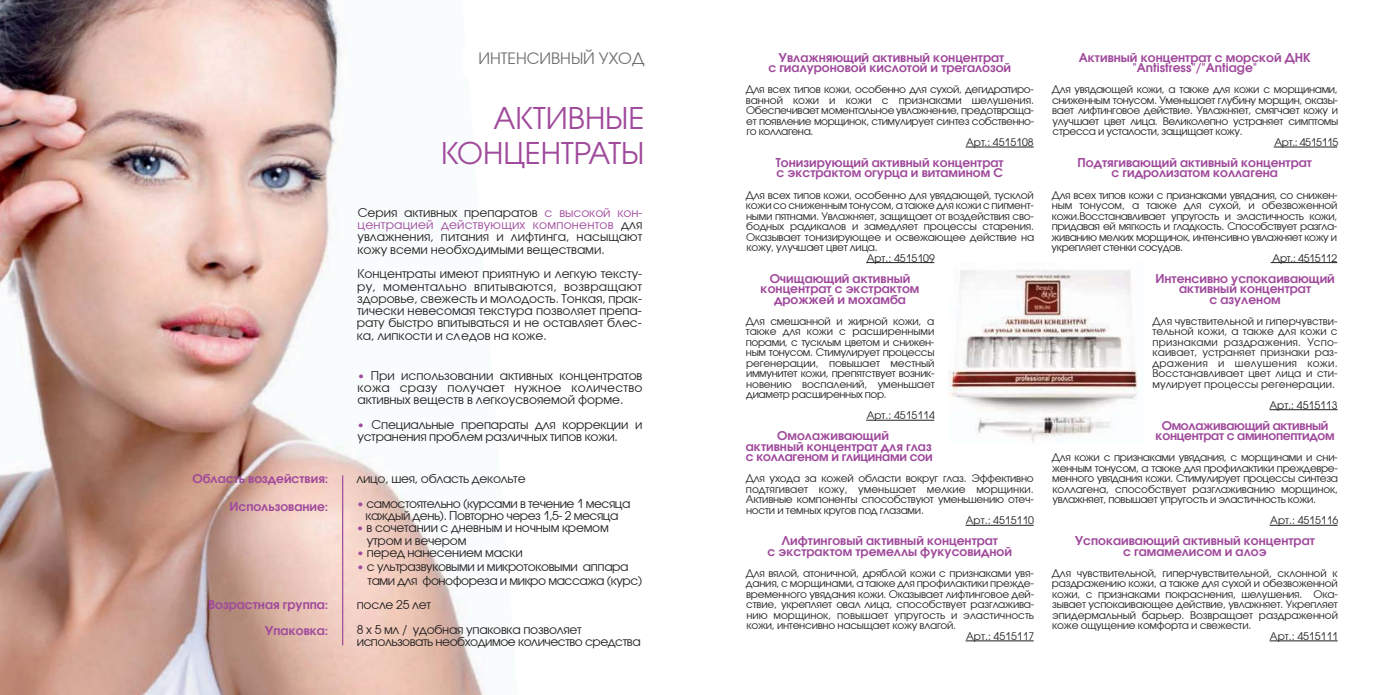
<style>
.page{position:relative;width:1389px;height:695px;background:#fff}
.page>*{position:absolute;margin:0;border:0;box-sizing:border-box;transform-origin:0 0}
.t1{font:29.75px/35px "Avant Garde Gothic C";color:#a04a9c;text-align:right}
.t2{font:15.75px "Avant Garde Gothic C";color:#6d6e71}
.t3{font:12.25px/12.2px "Avant Garde Gothic C";letter-spacing:-.02em;color:#231f20}
.t4{font:600 12.25px/10.5px "Avant Garde Gothic C";color:#a04a9c;text-align:center}
.t5{font:12.25px/12.2px "Avant Garde Gothic C";letter-spacing:-.04em;color:#231f20;text-align:center}
.t6{font:600 12.25px/10.5px "Avant Garde Gothic C";letter-spacing:-.025em;color:#a04a9c;text-align:center}
.t7{font:10.5px/10.5px "Avant Garde Gothic C";letter-spacing:-.02em;color:#231f20;text-align:justify}
.t8{font:10.5px "Avant Garde Gothic C";letter-spacing:-.04em;color:#231f20}
.t9{font:10.5px "Avant Garde Gothic C";color:#231f20}
.s1{color:#a04a9c}
</style>
<div class="page">
<img style="left:0;top:0;width:485px;height:694px">
<div style="left:464px;top:46px;width:191px;height:31px;background:#fff"></div>
<hr style="left:342px;top:475px;width:1px;height:170px;background:#a04a9c">
<svg style="left:966px;top:147px;width:27px;height:1px"></svg>
<hr style="left:993px;top:147px;width:41px;height:1px;background:#231f20">
<hr style="left:866px;top:262px;width:68px;height:1px;background:#231f20">
<hr style="left:866px;top:420px;width:68px;height:1px;background:#231f20">
<hr style="left:966px;top:525px;width:68px;height:1px;background:#231f20">
<hr style="left:966px;top:640px;width:68px;height:1px;background:#231f20">
<hr style="left:1274px;top:147px;width:63px;height:1px;background:#231f20">
<hr style="left:1271px;top:262px;width:66px;height:1px;background:#231f20">
<hr style="left:1269px;top:409px;width:69px;height:1px;background:#231f20">
<hr style="left:1269px;top:525px;width:69px;height:1px;background:#231f20">
<hr style="left:1269px;top:640px;width:69px;height:1px;background:#231f20">
<img style="left:948px;top:269px;width:190px;height:173px">
<p class="t4" style="left:192px;top:473px;width:137px">Область воздействия:</p>
<p class="t4" style="left:229px;top:501px;width:100px">Использование:</p>
<p class="t4" style="left:208px;top:591px;width:122px;line-height:26.2px;text-align:right">Возрастная группа:<br>Упаковка:</p>
<h2 class="t2" style="left:478px;top:49px;width:167px">ИНТЕНСИВНЫЙ УХОД</h2>
<h1 class="t1" style="left:441px;top:101px;width:205px">АКТИВНЫЕ<br>КОНЦЕНТРАТЫ</h1>
<p class="t3" style="left:357px;top:206px;width:287px;text-align:justify">Серия активных препаратов <span class="s1">с высокой кон&shy;центрацией действующих компонентов</span> для увлажнения, питания и лифтинга, насыщают кожу всеми необходимыми веществами.</p>
<p class="t3" style="left:357px;top:267px;width:287px;text-align:justify">Концентраты имеют приятную и легкую тексту&shy;ру, моментально впитываются, возвращают здоровье, свежесть и молодость. Тонкая, прак&shy;тически невесомая текстура позволяет препа&shy;рату быстро впитываться и не оставляет блес&shy;ка, липкости и следов на коже.</p>
<p class="t3" style="left:357px;top:369px;width:287px;text-align:justify"><span class="s1">•</span> При использовании активных концентратов кожа сразу получает нужное количество активных веществ в легкоусвояемой форме.</p>
<p class="t3" style="left:357px;top:418px;width:287px"><span class="s1">•</span> Специальные препараты для коррекции и устранения проблем различных типов кожи.</p>
<p class="t3" style="left:357px;top:472px;width:170px">лицо, шея, область декольте</p>
<p class="t5" style="left:357px;top:497px;width:275px"><span class="s1">•</span> самостоятельно (курсами в течение 1 месяца каждый день). Повторно через 1,5- 2 месяца</p>
<p class="t3" style="left:367px;top:521px;width:243px;text-indent:-10px"><span class="s1">•</span> в сочетании с дневным и ночным кремом утром и вечером</p>
<p class="t3" style="left:357px;top:546px;width:168px"><span class="s1">•</span> перед нанесением маски</p>
<p class="t3" style="left:368px;top:559px;width:276px;line-height:14px;text-indent:-11px"><span class="s1">•</span> с ультразвуковыми и микротоковыми аппара тами для фонофореза и микро массажа (курс)</p>
<p class="t3" style="left:357px;top:592px;width:227px;line-height:24.5px">после 25 лет<br>8 х 5 мл / удобная упаковка позволяет</p>
<p class="t5" style="left:357px;top:635px;width:285px">использовать необходимое количество средства</p>
<p class="t4" style="left:768px;top:53px;width:244px">Увлажняющий активный концентрат<br>с гиалуроновой кислотой и трегалозой</p>
<p class="t7" style="left:746px;top:84px;width:289px">Для всех типов кожи, особенно для сухой, дегидратиро-</p>
<p class="t7" style="left:746px;top:95px;width:289px">ванной кожи и кожи с признаками шелушения.</p>
<p class="t7" style="left:746px;top:105px;width:290px">Обеспечивает моментальное увлажнение, предотвраща-</p>
<p class="t7" style="left:746px;top:116px;width:290px">ет появление морщинок, стимулирует синтез собственно-</p>
<p class="t7" style="left:746px;top:126px;width:69px">го коллагена.</p>
<p class="t9" style="left:966px;top:136px;width:69px">Арт.: 4515108</p>
<p class="t4" style="left:776px;top:158px;width:229px;text-align:left">Тонизирующий активный концентрат с экстрактом огурца и витамином С</p>
<p class="t7" style="left:746px;top:189px;width:289px">Для всех типов кожи, особенно для увядающей, тусклой</p>
<p class="t7" style="left:746px;top:200px;width:290px">кожи со сниженным тонусом, а также для кожи с пигмент-</p>
<p class="t7" style="left:746px;top:210px;width:289px">ными пятнами. Увлажняет, защищает от воздействия сво-</p>
<p class="t7" style="left:746px;top:221px;width:289px">бодных радикалов и замедляет процессы старения.</p>
<p class="t7" style="left:746px;top:231px;width:289px">Оказывает тонизирующее и освежающее действие на</p>
<p class="t7" style="left:746px;top:242px;width:133px">кожу, улучшает цвет лица.</p>
<p class="t9" style="left:867px;top:252px;width:70px">Арт.: 4515109</p>
<p class="t4" style="left:761px;top:274px;width:160px">Очищающий активный концентрат с экстрактом дрожжей и мохамба</p>
<p class="t7" style="left:746px;top:315px;width:190px">Для смешанной и жирной кожи, а также для кожи с расширенными порами, с тусклым цветом и снижен&shy;ным тонусом. Стимулирует процессы регенерации, повышает местный иммунитет кожи, препятствует возник&shy;новению воспалений, уменьшает диаметр расширенных пор.</p>
<p class="t9" style="left:867px;top:409px;width:70px">Арт.: 4515114</p>
<p class="t4" style="left:746px;top:431px;width:188px;text-align:left;text-indent:31px">Омолаживающий активный концентрат для глаз с коллагеном и глицинами сои</p>
<p class="t7" style="left:746px;top:473px;width:289px">Для ухода за кожей области вокруг глаз. Эффективно</p>
<p class="t9" style="left:746px;top:483px;width:289px">подтягивает кожу, уменьшает мелкие морщинки.</p>
<p class="t7" style="left:746px;top:494px;width:289px">Активные компоненты способствуют уменьшению отеч-</p>
<p class="t7" style="left:746px;top:504px;width:179px">ности и темных кругов под глазами.</p>
<p class="t9" style="left:966px;top:514px;width:70px">Арт.: 4515110</p>
<p class="t4" style="left:768px;top:536px;width:246px">Лифтинговый активный концентрат<br>с экстрактом тремеллы фукусовидной</p>
<p class="t7" style="left:746px;top:567px;width:289px">Для вялой, атоничной, дряблой кожи с признаками увя-</p>
<p class="t7" style="left:746px;top:578px;width:290px">дания, с морщинами, а также для профилактики прежде-</p>
<p class="t7" style="left:746px;top:588px;width:290px">временного увядания кожи. Оказывает лифтинговое дей-</p>
<p class="t7" style="left:746px;top:599px;width:289px">ствие, укрепляет овал лица, способствует разглажива-</p>
<p class="t7" style="left:746px;top:609px;width:289px">нию морщинок, повышает упругость и эластичность</p>
<p class="t7" style="left:746px;top:620px;width:211px">кожи, интенсивно насыщает кожу влагой.</p>
<p class="t9" style="left:966px;top:630px;width:70px">Арт.: 4515117</p>
<p class="t4" style="left:1079px;top:53px;width:234px">Активный концентрат с морской ДНК "Antistress"/"Antiage"</p>
<p class="t7" style="left:1052px;top:84px;width:287px">Для увядающей кожи, а также для кожи с морщинами,</p>
<p class="t7" style="left:1052px;top:95px;width:287px">сниженным тонусом. Уменьшает глубину морщин, оказы-</p>
<p class="t7" style="left:1052px;top:105px;width:287px">вает лифтинговое действие. Увлажняет, смягчает кожу и</p>
<p class="t7" style="left:1052px;top:116px;width:287px">улучшает цвет лица. Великолепно устраняет симптомы</p>
<p class="t7" style="left:1053px;top:126px;width:192px">стресса и усталости, защищает кожу.</p>
<p class="t7" style="left:1274px;top:137px;width:65px">Арт.: 4515115</p>
<p class="t4" style="left:1078px;top:158px;width:236px">Подтягивающий активный концентрат с гидролизатом коллагена</p>
<p class="t8" style="left:1052px;top:189px;width:287px">Для всех типов кожи с признаками увядания, со снижен-</p>
<p class="t7" style="left:1052px;top:200px;width:287px">ным тонусом, а также для сухой, и обезвоженной</p>
<p class="t7" style="left:1052px;top:210px;width:287px">кожи.Восстанавливает упругость и эластичность кожи,</p>
<p class="t8" style="left:1052px;top:220px;width:287px">придавая ей мягкость и гладкость. Способствует разгла-</p>
<p class="t8" style="left:1052px;top:231px;width:287px">живанию мелких морщинок, интенсивно увлажняет кожу и</p>
<p class="t8" style="left:1052px;top:241px;width:133px">укрепляет стенки сосудов.</p>
<p class="t7" style="left:1273px;top:252px;width:66px">Арт.: 4515112</p>
<p class="t4" style="left:1155px;top:274px;width:181px">Интенсивно успокаивающий активный концентрат<br>с азуленом</p>
<p class="t7" style="left:1153px;top:315px;width:187px">Для чувствительной и гиперчувстви&shy;тельной кожи, а также для кожи с признаками раздражения. Успо&shy;каивает, устраняет признаки раз&shy;дражения и шелушения кожи.<br>Восстанавливает цвет лица и сти&shy;мулирует процессы регенерации.</p>
<p class="t9" style="left:1269px;top:399px;width:70px">Арт.: 4515113</p>
<p class="t6" style="left:1156px;top:421px;width:180px">Омолаживающий активный концентрат с аминопептидом</p>
<p class="t7" style="left:1052px;top:452px;width:288px">Для кожи с признаками увядания, с морщинами и сни&shy;женным тонусом, а также для профилактики преждевре&shy;менного увядания кожи. Стимулирует процессы синтеза коллагена, способствует разглаживанию морщинок, увлажняет, повышает упругость и эластичность кожи.</p>
<p class="t9" style="left:1270px;top:514px;width:70px">Арт.: 4515116</p>
<p class="t4" style="left:1075px;top:536px;width:242px">Успокаивающий активный концентрат с гамамелисом и алоэ</p>
<p class="t7" style="left:1052px;top:567px;width:287px">Для чувствительной, гиперчувствительной, склонной к</p>
<p class="t7" style="left:1052px;top:578px;width:287px">раздражению кожи, а также для сухой и обезвоженной</p>
<p class="t7" style="left:1052px;top:588px;width:287px">кожи, с признаками покраснения, шелушения. Ока-</p>
<p class="t7" style="left:1052px;top:599px;width:287px">зывает успокаивающее действие, увлажняет. Укрепляет</p>
<p class="t7" style="left:1052px;top:609px;width:287px">эпидермальный барьер. Возвращает раздраженной</p>
<p class="t7" style="left:1052px;top:620px;width:201px">коже ощущение комфорта и свежести.</p>
<p class="t9" style="left:1270px;top:630px;width:70px">Арт.: 4515111</p>
</div>
